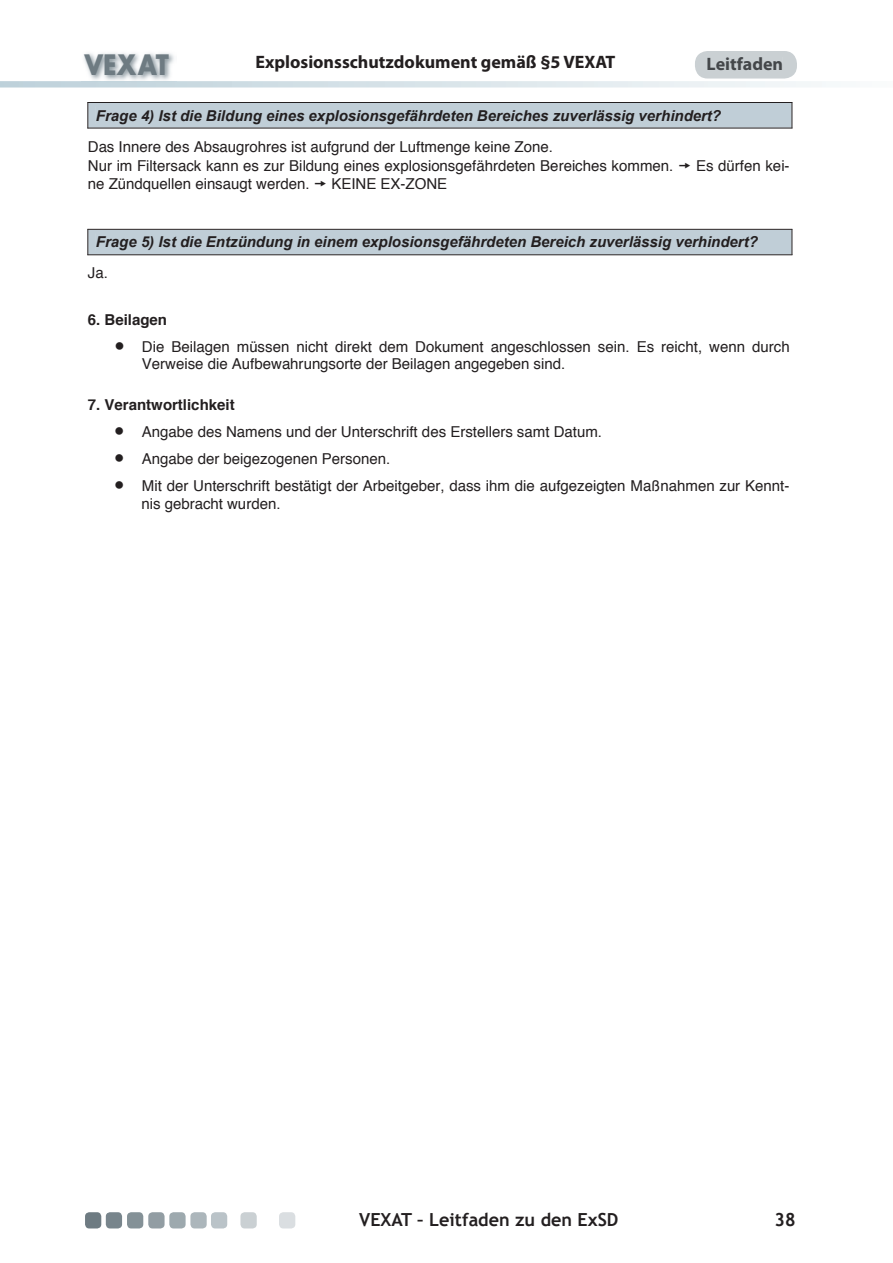
<style>
.page{position:relative;width:893px;height:1263px;background:#fff}
.page>*{position:absolute;margin:0;border:0;box-sizing:border-box;transform-origin:0 0}
.t1{font:700 27.45px "Futura";color:#6e7b82;scale:.9 1}
.t2{font:700 18px "Myriad Pro";color:#231f20}
.t3{font:700 18px "Trebuchet MS";color:#231f20}
.t4{font:15px/18.8px "Helvetica";color:#231f20}
.t5{font:italic 700 15px "Arial";color:#231f20}
.t6{font:700 15px "Helvetica";color:#231f20}
</style>
<div class="page">
<svg style="left:0;top:51px;width:826px;height:37px"></svg>
<div style="left:708px;top:57px;width:74px;height:13px;background:#cad0d3"></div>
<svg style="left:87px;top:102px;width:706px;height:27px"></svg>
<svg style="left:87px;top:229px;width:706px;height:26px"></svg>
<div style="left:169px;top:1212px;width:17px;height:16px;background:#9da9ae;border-radius:4px"></div>
<div style="left:148px;top:1212px;width:17px;height:16px;background:#929da3;border-radius:4px"></div>
<div style="left:127px;top:1212px;width:16px;height:16px;background:#849197;border-radius:4px"></div>
<div style="left:106px;top:1212px;width:16px;height:16px;background:#78858c;border-radius:4px"></div>
<div style="left:85px;top:1212px;width:16px;height:16px;background:#6e7b82;border-radius:4px"></div>
<div style="left:190px;top:1212px;width:17px;height:16px;background:#acb6bb;border-radius:4px"></div>
<div style="left:211px;top:1212px;width:16px;height:16px;background:#bac3c8;border-radius:4px"></div>
<div style="left:240px;top:1212px;width:17px;height:16px;background:#cad0d3;border-radius:4px"></div>
<div style="left:279px;top:1212px;width:16px;height:16px;background:#dadee1;border-radius:4px"></div>
<h1 class="t1" style="left:84px;top:45px;width:95px">VEXAT</h1>
<p class="t2" style="left:255px;top:50px;width:362px">Explosionsschutzdokument gemäß §5 VEXAT</p>
<p class="t2" style="left:707px;top:52px;width:78px">Leitfaden</p>
<p class="t5" style="left:96px;top:107px;width:627px">Frage 4) Ist die Bildung eines explosionsgefährdeten Bereiches zuverlässig verhindert?</p>
<p class="t4" style="left:88px;top:138px;width:703px">Das Innere des Absaugrohres ist aufgrund der Luftmenge keine Zone.<br>Nur im Filtersack kann es zur Bildung eines explosionsgefährdeten Bereiches kommen. ▼ Es dürfen kei&shy;ne Zündquellen einsaugt werden. ▼ KEINE EX-ZONE</p>
<p class="t5" style="left:96px;top:234px;width:664px">Frage 5) Ist die Entzündung in einem explosionsgefährdeten Bereich zuverlässig verhindert?</p>
<p class="t4" style="left:88px;top:264px;width:22px">Ja.</p>
<p class="t6" style="left:88px;top:309px;width:81px">6. Beilagen</p>
<p class="t4" style="left:142px;top:339px;width:649px;line-height:17.2px">Die Beilagen müssen nicht direkt dem Dokument angeschlossen sein. Es reicht, wenn durch<br>Verweise die Aufbewahrungsorte der Beilagen angegeben sind.</p>
<p class="t6" style="left:88px;top:394px;width:148px">7. Verantwortlichkeit</p>
<p class="t4" style="left:142px;top:419px;width:649px;line-height:27.3px">Angabe des Namens und der Unterschrift des Erstellers samt Datum.<br>Angabe der beigezogenen Personen.<br>Mit der Unterschrift bestätigt der Arbeitgeber, dass ihm die aufgezeigten Maßnahmen zur Kennt-</p>
<p class="t4" style="left:141px;top:495px;width:141px">nis gebracht wurden.</p>
<p class="t3" style="left:359px;top:1209px;width:261px">VEXAT – Leitfaden zu den ExSD</p>
<p class="t3" style="left:775px;top:1209px;width:23px">38</p>
</div>
